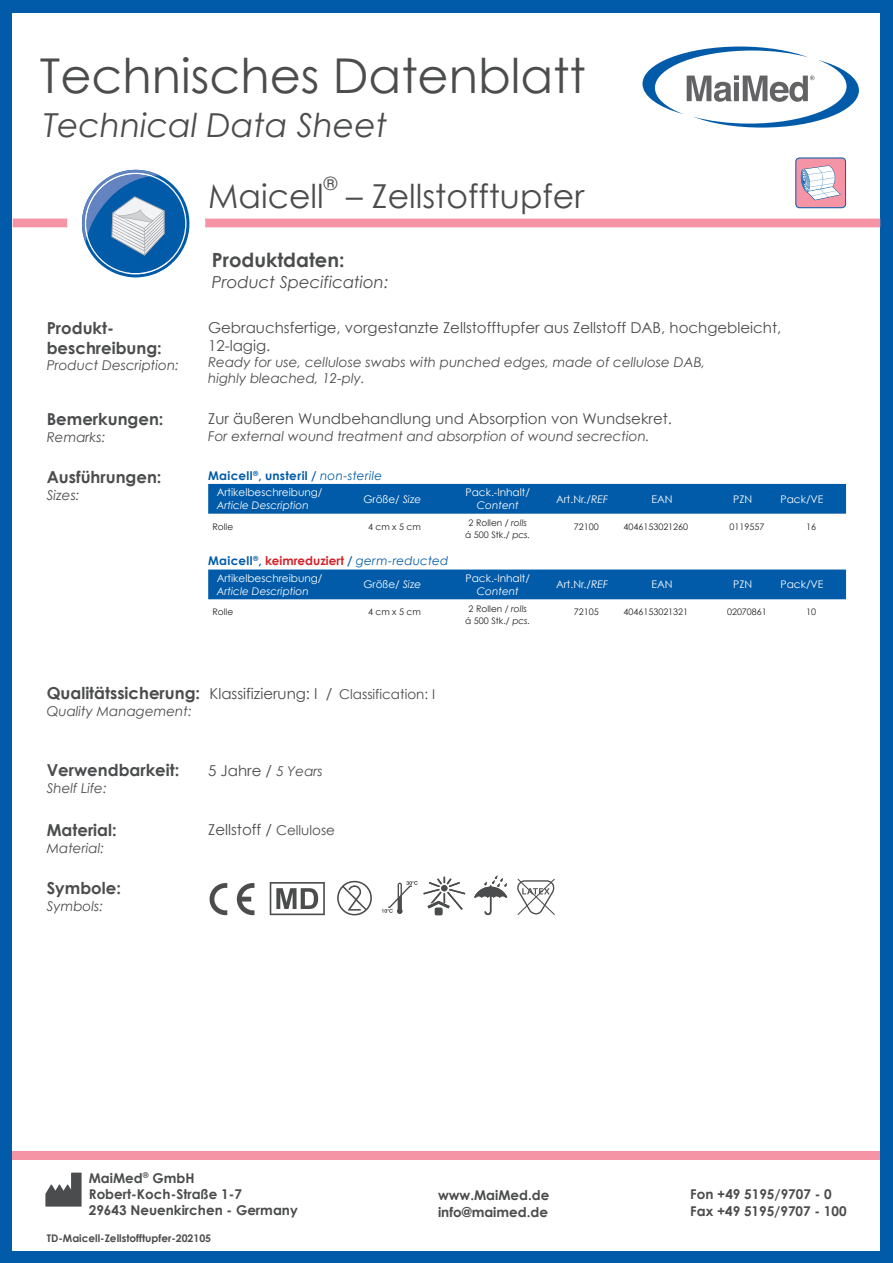
<style>
.page{position:relative;width:893px;height:1263px;background:#015ba9}
.page>*{position:absolute;margin:0;border:0;box-sizing:border-box;transform-origin:0 0}
.t1{font:48px "Century Gothic";color:#4b4c4d}
.t2{font:33px "Century Gothic";color:#4b4c4d}
.t3{font:italic 33px "Century Gothic";color:#4b4c4d}
.t4{font:700 19.5px "Century Gothic";color:#4b4c4d}
.t5{font:18px "Century Gothic";color:#4b4c4d}
.t6{font:700 16.5px/20px "Century Gothic";color:#4b4c4d}
.t7{font:italic 16.5px "Century Gothic";color:#4b4c4d}
.t8{font:15px/17.9px "Century Gothic";color:#4b4c4d}
.t9{font:italic 13.5px/16px "Century Gothic";color:#4b4c4d}
.t10{font:700 13.5px/16.4px "Century Gothic";color:#4b4c4d}
.t11{font:700 12px "Century Gothic";color:#d1232a}
.t12{font:700 12px "Century Gothic";letter-spacing:.025em;color:#015ba9}
.t13{font:10.5px "Century Gothic";color:#fff}
.t14{font:italic 10.5px "Century Gothic";color:#fff}
.t15{font:700 10.5px "Century Gothic";color:#4b4c4d}
.t16{font:9px/12px "Century Gothic";color:#231f20;text-align:center}
.s1{font-weight:400;font-style:italic}
.s2{font-style:italic}
.s3{color:#015ba9}
.s4{font-weight:400;font-style:italic;color:#015ba9}
.s5{font-size:13.5px}
.s6{font-style:italic;font-size:13.5px}
</style>
<div class="page">
<div style="left:13px;top:13px;width:867px;height:1237px;background:#fff"></div>
<svg style="left:642px;top:47px;width:217px;height:81px"></svg>
<div style="left:13px;top:1151px;width:867px;height:9px;background:#f594a5"></div>
<div style="left:205px;top:219px;width:675px;height:8px;background:#f594a5"></div>
<svg style="left:13px;top:219px;width:54px;height:8px"></svg>
<svg style="left:81px;top:169px;width:109px;height:109px"></svg>
<div style="left:796px;top:158px;width:50px;height:50px;background:#f594a5;border-radius:4px"></div>
<svg style="left:800px;top:165px;width:41px;height:35px"></svg>
<div style="left:795px;top:158px;width:51px;height:50px;border:1px solid #015ba9;border-radius:4px"></div>
<div style="left:208px;top:484px;width:638px;height:30px;background:#015ba9"></div>
<div style="left:208px;top:569px;width:638px;height:30px;background:#015ba9"></div>
<img style="left:45px;top:1172px;width:37px;height:35px">
<svg style="left:237px;top:883px;width:17px;height:32px"></svg>
<svg style="left:210px;top:883px;width:17px;height:32px"></svg>
<svg style="left:337px;top:881px;width:35px;height:35px"></svg>
<svg style="left:270px;top:882px;width:55px;height:33px"></svg>
<svg style="left:382px;top:877px;width:83px;height:38px"></svg>
<svg style="left:474px;top:875px;width:33px;height:40px"></svg>
<svg style="left:517px;top:879px;width:38px;height:36px"></svg>
<h1 class="t1" style="left:40px;top:46px;width:547px">Technisches Datenblatt</h1>
<h2 class="t3" style="left:43px;top:105px;width:345px">Technical Data Sheet</h2>
<h3 class="t5" style="left:324px;top:173px;width:15px">®</h3>
<h2 class="t2" style="left:208px;top:176px;width:378px">Maicell – Zellstofftupfer</h2>
<p class="t6" style="left:47px;top:317px;width:117px">Produkt&shy;beschreibung:</p>
<p class="t9" style="left:47px;top:357px;width:134px">Product Description:</p>
<p class="t6" style="left:47px;top:409px;width:118px">Bemerkungen:</p>
<p class="t9" style="left:47px;top:429px;width:60px">Remarks:</p>
<p class="t6" style="left:47px;top:467px;width:116px">Ausführungen:</p>
<p class="t9" style="left:47px;top:487px;width:34px">Sizes:</p>
<h3 class="t4" style="left:212px;top:248px;width:134px">Produktdaten:</h3>
<p class="t7" style="left:212px;top:272px;width:178px">Product Specification:</p>
<p class="t8" style="left:208px;top:318px;width:575px">Gebrauchsfertige, vorgestanzte Zellstofftupfer aus Zellstoff DAB, hochgebleicht,<br>12-lagig.</p>
<p class="t9" style="left:208px;top:354px;width:499px">Ready for use, cellulose swabs with punched edges, made of cellulose DAB, highly bleached, 12-ply.</p>
<p class="t8" style="left:208px;top:410px;width:465px">Zur äußeren Wundbehandlung und Absorption von Wundsekret.</p>
<p class="t9" style="left:208px;top:427px;width:443px">For external wound treatment and absorption of wound secrection.</p>
<p class="t12" style="left:208px;top:468px;width:176px">Maicell<sup>®</sup>, unsteril / <span class="s1">non-sterile</span></p>
<p class="t13" style="left:217px;top:486px;width:107px">Artikelbeschreibung/</p>
<p class="t14" style="left:217px;top:499px;width:94px">Article Description</p>
<p class="t13" style="left:363px;top:492px;width:59px">Größe/ <span class="s2">Size</span></p>
<p class="t13" style="left:466px;top:486px;width:66px">Pack.-Inhalt/</p>
<p class="t14" style="left:477px;top:499px;width:44px">Content</p>
<p class="t13" style="left:556px;top:492px;width:54px">Art.Nr./<span class="s2">REF</span></p>
<p class="t13" style="left:651px;top:492px;width:23px">EAN</p>
<p class="t13" style="left:733px;top:492px;width:21px">PZN</p>
<p class="t13" style="left:780px;top:492px;width:45px">Pack/VE</p>
<p class="t16" style="left:212px;top:520px;width:22px">Rolle</p>
<p class="t16" style="left:368px;top:520px;width:54px">4 cm x 5 cm</p>
<p class="t16" style="left:465px;top:517px;width:67px">2 Rollen / <span class="s2">rolls </span>á 500 Stk./ <span class="s2">pcs.</span></p>
<p class="t16" style="left:574px;top:520px;width:26px">72100</p>
<p class="t16" style="left:623px;top:520px;width:66px">4046153021260</p>
<p class="t16" style="left:729px;top:520px;width:36px">0119557</p>
<p class="t16" style="left:806px;top:520px;width:11px">16</p>
<p class="t11" style="left:208px;top:553px;width:242px"><span class="s3">Maicell</span><sup>®</sup><span class="s3">,</span> keimreduziert <span class="s3">/</span> <span class="s4">germ-reducted</span></p>
<p class="t13" style="left:217px;top:572px;width:107px">Artikelbeschreibung/</p>
<p class="t14" style="left:217px;top:584px;width:94px">Article Description</p>
<p class="t13" style="left:363px;top:578px;width:59px">Größe/ <span class="s2">Size</span></p>
<p class="t13" style="left:466px;top:572px;width:66px">Pack.-Inhalt/</p>
<p class="t14" style="left:477px;top:584px;width:44px">Content</p>
<p class="t13" style="left:556px;top:578px;width:54px">Art.Nr./<span class="s2">REF</span></p>
<p class="t13" style="left:651px;top:578px;width:23px">EAN</p>
<p class="t13" style="left:733px;top:578px;width:21px">PZN</p>
<p class="t13" style="left:780px;top:578px;width:45px">Pack/VE</p>
<p class="t16" style="left:212px;top:606px;width:22px">Rolle</p>
<p class="t16" style="left:368px;top:606px;width:54px">4 cm x 5 cm</p>
<p class="t16" style="left:465px;top:602px;width:67px">2 Rollen / <span class="s2">rolls </span>á 500 Stk./ <span class="s2">pcs.</span></p>
<p class="t16" style="left:574px;top:606px;width:26px">72105</p>
<p class="t16" style="left:623px;top:606px;width:66px">4046153021321</p>
<p class="t16" style="left:727px;top:606px;width:41px">02070861</p>
<p class="t16" style="left:806px;top:606px;width:11px">10</p>
<p class="t6" style="left:47px;top:683px;width:155px">Qualitätssicherung:</p>
<p class="t9" style="left:47px;top:703px;width:147px">Quality Management:</p>
<p class="t8" style="left:209px;top:685px;width:227px">Klassifizierung: I / <span class="s5">Classification: I</span></p>
<p class="t6" style="left:47px;top:759px;width:134px">Verwendbarkeit:</p>
<p class="t9" style="left:47px;top:779px;width:62px">Shelf Life:</p>
<p class="t6" style="left:47px;top:819px;width:71px">Material:</p>
<p class="t9" style="left:47px;top:839px;width:59px">Material:</p>
<p class="t6" style="left:47px;top:878px;width:76px">Symbole:</p>
<p class="t9" style="left:47px;top:898px;width:58px">Symbols:</p>
<p class="t8" style="left:208px;top:761px;width:116px">5 Jahre / <span class="s6">5 Years</span></p>
<p class="t8" style="left:208px;top:820px;width:128px">Zellstoff / <span class="s5">Cellulose</span></p>
<p class="t10" style="left:89px;top:1169px;width:210px">MaiMed<sup>®</sup> GmbH<br>Robert-Koch-Straße 1-7<br>29643 Neuenkirchen - Germany</p>
<p class="t15" style="left:47px;top:1232px;width:166px">TD-Maicell-Zellstofftupfer-202105</p>
<p class="t10" style="left:438px;top:1187px;width:113px">www.MaiMed.de info@maimed.de</p>
<p class="t10" style="left:690px;top:1186px;width:158px">Fon +49 5195/9707 - 0<br>Fax +49 5195/9707 - 100</p>
</div>
